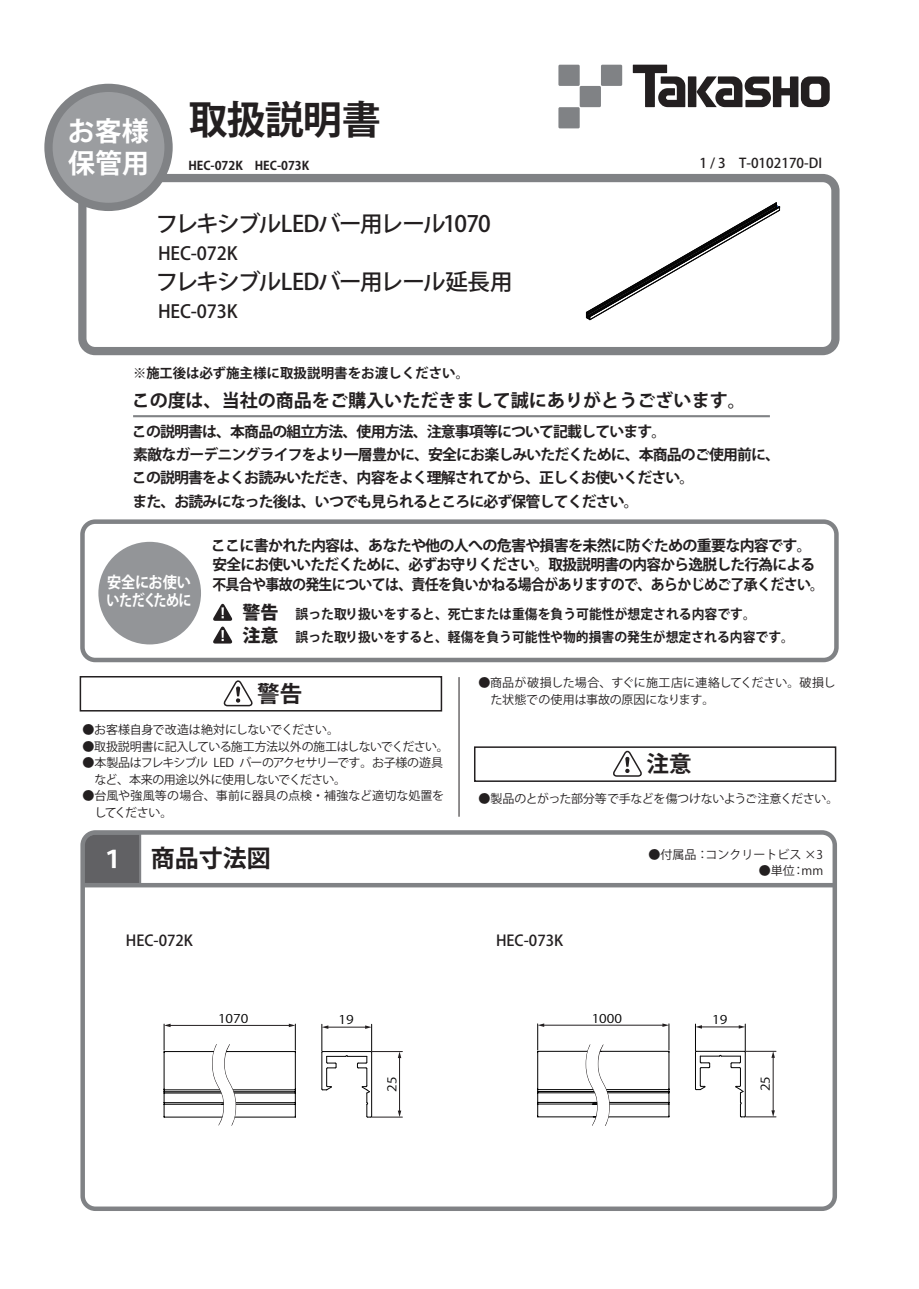
<style>
.page{position:relative;width:919px;height:1289px;background:#fff}
.page>*{position:absolute;margin:0;border:0;box-sizing:border-box;transform-origin:0 0}
.t1{font:700 39px "Koz Go Pro";letter-spacing:-.025em;color:#231f20}
.t2{font:700 27px "Koz Go Pro";color:#fff}
.t3{font:700 24px "Koz Go Pro";color:#231f20}
.t4{font:500 22.5px "Koz Go Pro";letter-spacing:-.065em;color:#231f20}
.t5{font:700 22.5px "Koz Go Pro";color:#231f20}
.t6{font:700 18px "Koz Go Pro";color:#231f20}
.t7{font:500 18px "Koz Go Pro";letter-spacing:-.01em;color:#231f20}
.t8{font:800 18px/23.1px "Koz Go Pro";color:#231f20}
.t9{font:700 15.75px "Koz Go Pro";letter-spacing:-.04em;color:#fff;scale:.83 1}
.t10{font:700 15.75px "Koz Go Pro";letter-spacing:-.04em;color:#fff;scale:.9 1}
.t11{font:700 15px/19.5px "Koz Go Pro";letter-spacing:-.05em;color:#231f20}
.t12{font:700 15px "Koz Go Pro";letter-spacing:-.05em;color:#231f20;scale:.93 1}
.t13{font:500 15px "Koz Go Pro";color:#231f20}
.t14{font:700 14.85px/23.4px "Koz Go Pro";letter-spacing:-.055em;color:#231f20}
.t15{font:700 13.5px/22.6px "Koz Go Pro";color:#231f20;scale:.95 1}
.t16{font:700 13.5px "Koz Go Pro";color:#231f20}
.t17{font:500 13.5px "Koz Go Pro";color:#231f20}
.t18{font:12px "Koz Go Pro";letter-spacing:-.025em;color:#231f20}
.t19{font:12px/16.5px "Koz Go Pro";letter-spacing:-.005em;color:#231f20}
.t20{font:12px/16.5px "Koz Go Pro";letter-spacing:-.05em;color:#231f20}
.t21{font:700 12px "Koz Go Pro";color:#231f20}
.t22{font:12px "Koz Go Pro";color:#030303;scale:1.15 1}
.t23{font:12px "Koz Go Pro";color:#231f20}
.s1{color:#fff}
</style>
<div class="page">
<div style="left:98px;top:542px;width:103px;height:102px;background:#939598;border-radius:50%"></div>
<svg style="left:213px;top:603px;width:20px;height:40px"></svg>
<div style="left:80px;top:519px;width:758px;height:143px;border:5px solid #808285;border-radius:13px"></div>
<hr style="left:133px;top:415px;width:636px;height:2px;background:#808285">
<svg style="left:632px;top:65px;width:53px;height:42px"></svg>
<div style="left:687px;top:76px;width:9px;height:31px;background:#231f20"></div>
<svg style="left:696px;top:76px;width:133px;height:31px"></svg>
<div style="left:558px;top:65px;width:21px;height:21px;background:#808285"></div>
<div style="left:579px;top:86px;width:22px;height:21px;background:#808285"></div>
<div style="left:601px;top:65px;width:21px;height:21px;background:#808285"></div>
<div style="left:558px;top:107px;width:21px;height:21px;background:#808285"></div>
<div style="left:78px;top:174px;width:761px;height:181px;border:8px solid #808285;border-radius:13px"></div>
<div style="left:48px;top:88px;width:120px;height:119px;background:#9b9da0;border-radius:50%"></div>
<div style="left:44px;top:84px;width:129px;height:127px;border:8px solid #808285;border-radius:50%"></div>
<div style="left:80px;top:676px;width:362px;height:35px;border:2px solid #231f20"></div>
<svg style="left:224px;top:678px;width:31px;height:29px"></svg>
<div style="left:474px;top:746px;width:362px;height:36px;border:2px solid #231f20"></div>
<svg style="left:613px;top:748px;width:31px;height:29px"></svg>
<hr style="left:458px;top:677px;width:1px;height:139px;background:#231f20">
<div style="left:85px;top:835px;width:57px;height:47px;background:#616164"></div>
<div style="left:80px;top:830px;width:757px;height:380px;border:4px solid #808285;border-radius:13px"></div>
<div style="left:83px;top:882px;width:751px;height:5px;background:#808285"></div>
<svg style="left:586px;top:203px;width:194px;height:117px"></svg>
<hr style="left:169px;top:1025px;width:121px;height:1px;background:#231f20">
<hr style="left:543px;top:1024px;width:120px;height:1px;background:#231f20">
<hr style="left:399px;top:1056px;width:1px;height:55px;background:#231f20">
<svg style="left:398px;top:1052px;width:3px;height:6px"></svg>
<svg style="left:398px;top:1110px;width:3px;height:6px"></svg>
<hr style="left:372px;top:1116px;width:30px;height:1px;background:#231f20">
<hr style="left:372px;top:1051px;width:30px;height:1px;background:#231f20">
<svg style="left:321px;top:1024px;width:51px;height:93px"></svg>
<hr style="left:295px;top:1052px;width:1px;height:36px;background:#030303">
<hr style="left:224px;top:1051px;width:71px;height:1px;background:#030303">
<svg style="left:289px;top:1023px;width:7px;height:29px"></svg>
<hr style="left:224px;top:1089px;width:71px;height:1px;background:#030303">
<hr style="left:223px;top:1102px;width:72px;height:1px;background:#030303">
<hr style="left:225px;top:1092px;width:70px;height:1px;background:#030303">
<hr style="left:225px;top:1091px;width:70px;height:1px;background:#030303">
<hr style="left:222px;top:1103px;width:73px;height:1px;background:#030303">
<hr style="left:223px;top:1116px;width:72px;height:1px;background:#030303">
<svg style="left:295px;top:1088px;width:1px;height:29px"></svg>
<hr style="left:164px;top:1052px;width:1px;height:36px;background:#030303">
<svg style="left:164px;top:1023px;width:6px;height:28px"></svg>
<hr style="left:164px;top:1051px;width:63px;height:1px;background:#030303">
<hr style="left:164px;top:1089px;width:63px;height:1px;background:#030303">
<hr style="left:164px;top:1102px;width:63px;height:1px;background:#030303">
<hr style="left:164px;top:1092px;width:64px;height:1px;background:#030303">
<hr style="left:164px;top:1091px;width:64px;height:1px;background:#030303">
<hr style="left:164px;top:1103px;width:61px;height:1px;background:#030303">
<hr style="left:164px;top:1116px;width:62px;height:1px;background:#030303">
<svg style="left:164px;top:1088px;width:1px;height:28px"></svg>
<hr style="left:772px;top:1056px;width:1px;height:55px;background:#231f20">
<svg style="left:771px;top:1110px;width:3px;height:6px"></svg>
<hr style="left:745px;top:1116px;width:31px;height:1px;background:#231f20">
<hr style="left:745px;top:1051px;width:31px;height:1px;background:#231f20">
<svg style="left:695px;top:1024px;width:51px;height:93px"></svg>
<hr style="left:668px;top:1052px;width:1px;height:36px;background:#030303">
<hr style="left:594px;top:1051px;width:75px;height:1px;background:#030303">
<svg style="left:662px;top:1023px;width:7px;height:29px"></svg>
<hr style="left:595px;top:1089px;width:74px;height:1px;background:#030303">
<hr style="left:594px;top:1102px;width:75px;height:1px;background:#030303">
<hr style="left:595px;top:1092px;width:74px;height:1px;background:#030303">
<hr style="left:595px;top:1091px;width:74px;height:1px;background:#030303">
<hr style="left:592px;top:1103px;width:77px;height:1px;background:#030303">
<hr style="left:593px;top:1116px;width:76px;height:1px;background:#030303">
<svg style="left:668px;top:1088px;width:1px;height:28px"></svg>
<hr style="left:537px;top:1052px;width:1px;height:36px;background:#030303">
<svg style="left:537px;top:1023px;width:7px;height:28px"></svg>
<hr style="left:537px;top:1051px;width:63px;height:1px;background:#030303">
<hr style="left:537px;top:1089px;width:64px;height:1px;background:#030303">
<hr style="left:537px;top:1102px;width:63px;height:1px;background:#030303">
<hr style="left:537px;top:1092px;width:64px;height:1px;background:#030303">
<hr style="left:537px;top:1091px;width:64px;height:1px;background:#030303">
<hr style="left:537px;top:1103px;width:61px;height:1px;background:#030303">
<hr style="left:537px;top:1116px;width:62px;height:1px;background:#030303">
<svg style="left:537px;top:1088px;width:1px;height:28px"></svg>
<svg style="left:212px;top:1044px;width:24px;height:82px"></svg>
<svg style="left:585px;top:1044px;width:25px;height:82px"></svg>
<h1 class="t1" style="left:68px;top:94px;width:315px"><sub>お客様</sub> 取扱説明書</h1>
<h2 class="t2" style="left:68px;top:146px;width:83px">保管用</h2>
<p class="t17" style="left:699px;top:154px;width:124px">1 / 3　T-0102170-DI</p>
<p class="t21" style="left:188px;top:158px;width:122px">HEC-072K　HEC-073K</p>
<h3 class="t4" style="left:156px;top:209px;width:336px">フレキシブルLEDバー用レール1070</h3>
<p class="t7" style="left:158px;top:242px;width:81px">HEC-072K</p>
<h3 class="t4" style="left:156px;top:268px;width:358px">フレキシブルLEDバー用レール延長用</h3>
<p class="t7" style="left:158px;top:300px;width:81px">HEC-073K</p>
<p class="t16" style="left:133px;top:364px;width:337px">※施工後は必ず施主様に取扱説明書をお渡しください。</p>
<p class="t6" style="left:132px;top:388px;width:615px">この度は、当社の商品をご購入いただきまして誠にありがとうございます。</p>
<p class="t14" style="left:132px;top:420px;width:649px">この説明書は、本商品の組立方法、使用方法、注意事項等について記載しています。<br>素敵なガーデニングライフをより一層豊かに、安全にお楽しみいただくために、本商品のご使用前に、この説明書をよくお読みいただき、内容をよく理解されてから、正しくお使いください。<br>また、お読みになった後は、いつでも見られるところに必ず保管してください。</p>
<p class="t11" style="left:211px;top:536px;width:605px">ここに書かれた内容は、あなたや他の人への危害や損害を未然に防ぐための重要な内容です。安全にお使いいただくために、必ずお守りください。取扱説明書の内容から逸脱した行為による</p>
<p class="t10" style="left:107px;top:572px;width:95px">安全にお使い</p>
<p class="t12" style="left:212px;top:574px;width:659px">不具合や事故の発生については、責任を負いかねる場合がありますので、あらかじめご了承ください。</p>
<p class="t9" style="left:107px;top:590px;width:104px">いただくために</p>
<p class="t15" style="left:295px;top:603px;width:526px">誤った取り扱いをすると、死亡または重傷を負う可能性が想定される内容です。<br>誤った取り扱いをすると、軽傷を負う可能性や物的損害の発生が想定される内容です。</p>
<p class="t8" style="left:242px;top:601px;width:37px">警告注意</p>
<h3 class="t5" style="left:257px;top:679px;width:46px">警告</h3>
<p class="t18" style="left:82px;top:722px;width:258px">●お客様自身で改造は絶対にしないでください。</p>
<p class="t18" style="left:82px;top:738px;width:368px">●取扱説明書に記入している施工方法以外の施工はしないでください。</p>
<p class="t20" style="left:94px;top:754px;width:350px;text-indent:-12px">●本製品はフレキシブル LED バーのアクセサリーです。お子様の遊具など、本来の用途以外に使用しないでください。</p>
<p class="t19" style="left:94px;top:787px;width:351px;text-indent:-12px">●台風や強風等の場合、事前に器具の点検・補強など適切な処置をしてください。</p>
<h3 class="t3" style="left:101px;top:843px;width:171px"><span class="s1">１</span> 商品寸法図</h3>
<p class="t19" style="left:490px;top:675px;width:346px;text-indent:-12px">●商品が破損した場合、すぐに施工店に連絡してください。破損した状態での使用は事故の原因になります。</p>
<h3 class="t5" style="left:646px;top:749px;width:46px">注意</h3>
<p class="t18" style="left:478px;top:790px;width:361px">●製品のとがった部分等で手などを傷つけないようご注意ください。</p>
<p class="t23" style="left:648px;top:847px;width:176px">●付属品：コンクリートビス ×3</p>
<p class="t18" style="left:758px;top:862px;width:66px">●単位：mm</p>
<p class="t13" style="left:126px;top:930px;width:69px">HEC-072K</p>
<p class="t13" style="left:496px;top:930px;width:69px">HEC-073K</p>
<p class="t22" style="left:591px;top:1010px;width:28px">1000</p>
<p class="t22" style="left:218px;top:1010px;width:28px">1070</p>
<p class="t22" style="left:712px;top:1011px;width:15px">19</p>
<p class="t22" style="left:338px;top:1011px;width:15px">19</p>
<p class="t22" style="left:384px;top:1091px;width:15px;rotate:-90deg">25</p>
<p class="t22" style="left:757px;top:1091px;width:15px;rotate:-90deg">25</p>
</div>
